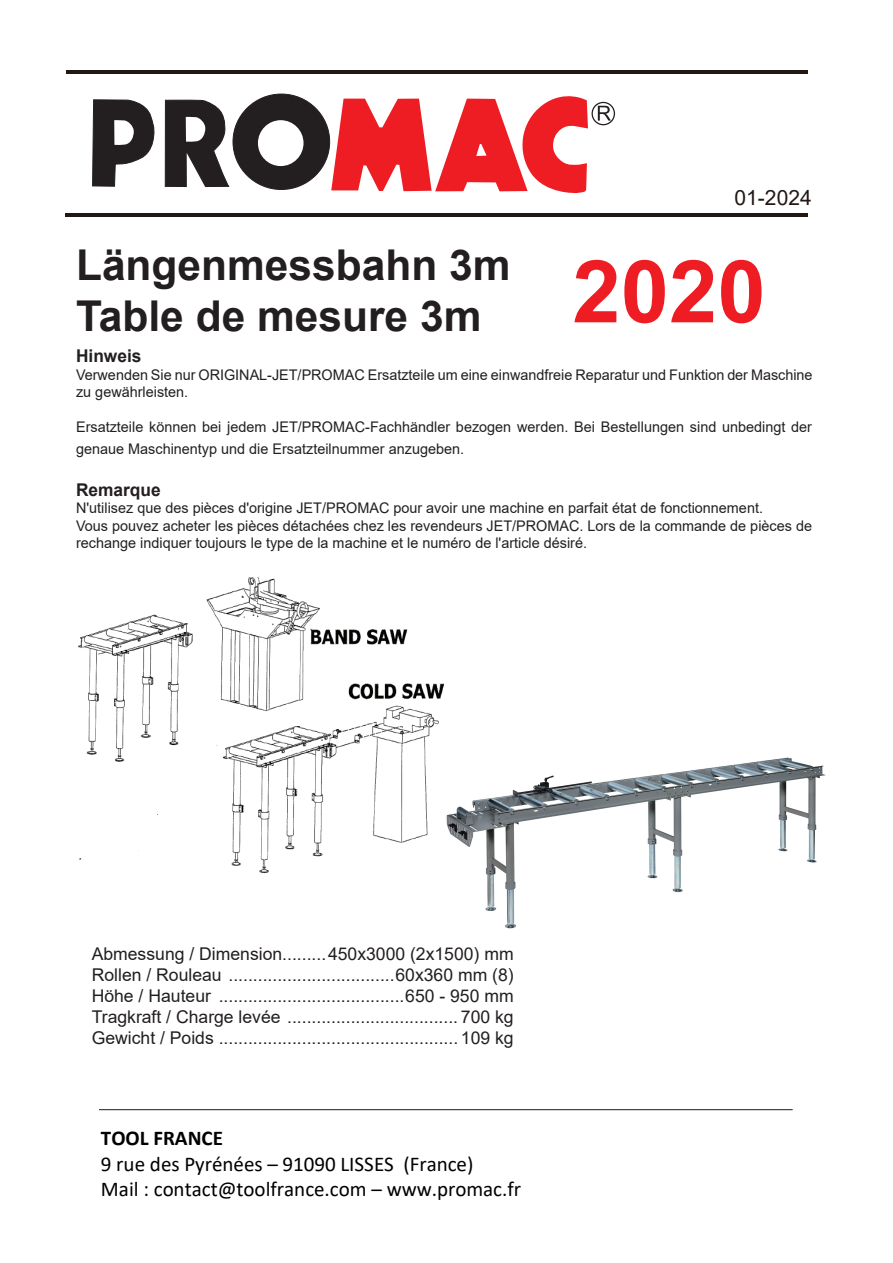
<style>
.page{position:relative;width:893px;height:1263px;background:#fff}
.page>*{position:absolute;margin:0;border:0;box-sizing:border-box;transform-origin:0 0}
.t1{font:700 87px "Arial";color:#ee1d23}
.t2{font:700 42.45px/51px "Arial";color:#231f20}
.t3{font:21px/25.5px "Calibri";color:#000}
.t4{font:700 21px "Calibri";color:#000}
.t5{font:21px "Arial";color:#211814}
.t6{font:17.55px/21.1px "Arial";color:#231f20;text-align:justify}
.t7{font:700 17.55px "Arial";color:#231f20}
.t8{font:14.7px/17.5px "Arial";color:#231f20}
.s1{color:#211615}
</style>
<div class="page">
<img style="left:78px;top:578px;width:366px;height:295px">
<hr style="left:66px;top:70px;width:408px;height:3px;background:#211814">
<hr style="left:477px;top:70px;width:330px;height:3px;background:#211814">
<hr style="left:65px;top:213px;width:409px;height:3px;background:#211814">
<hr style="left:476px;top:213px;width:332px;height:3px;background:#211814">
<div style="left:233px;top:94px;width:97px;height:95px;background:#231f20;border-radius:50%"></div>
<div style="left:592px;top:102px;width:23px;height:23px;border:1px solid #231f20;border-radius:50%"></div>
<svg style="left:598px;top:106px;width:13px;height:15px"></svg>
<div style="left:258px;top:120px;width:46px;height:46px;background:#fff;border-radius:50%"></div>
<svg style="left:92px;top:99px;width:63px;height:88px"></svg>
<svg style="left:165px;top:100px;width:65px;height:87px"></svg>
<svg style="left:331px;top:96px;width:257px;height:97px"></svg>
<img style="left:438px;top:754px;width:388px;height:175px">
<hr style="left:99px;top:1109px;width:694px;height:1px;background:#211814">
<h2 class="t2" style="left:76px;top:240px;width:436px">Längenmessbahn 3m<br>Table de mesure 3m</h2>
<h3 class="t5" style="left:735px;top:184px;width:79px">0<span class="s1">1</span>-20<span class="s1">24</span></h3>
<h1 class="t1" style="left:572px;top:230px;width:195px">2020</h1>
<p class="t7" style="left:76px;top:343px;width:67px">Hinweis</p>
<p class="t8" style="left:76px;top:366px;width:738px">Verwenden Sie nur ORIGINAL-JET/PROMAC Ersatzteile um eine einwandfreie Reparatur und Funktion der Maschine zu gewährleisten.</p>
<p class="t8" style="left:76px;top:417px;width:737px;line-height:21.1px">Ersatzteile können bei jedem JET/PROMAC-Fachhändler bezogen werden. Bei Bestellungen sind unbedingt der genaue Maschinentyp und die Ersatzteilnummer anzugeben.</p>
<p class="t7" style="left:76px;top:477px;width:86px">Remarque</p>
<p class="t8" style="left:76px;top:499px;width:737px">N'utilisez que des pièces d'origine JET/PROMAC pour avoir une machine en parfait état de fonctionnement.<br>Vous pouvez acheter les pièces détachées chez les revendeurs JET/PROMAC. Lors de la commande de pièces de rechange indiquer toujours le type de la machine et le numéro de l'article désiré.</p>
<p class="t6" style="left:92px;top:943px;width:423px">Abmessung / Dimension.........450x3000 (2x1500) mm Rollen / Rouleau ..................................60x360 mm (8)<br>Höhe / Hauteur ......................................650 - 950 mm Tragkraft / Charge levée ................................... 700 kg Gewicht / Poids ................................................. 109 kg</p>
<h3 class="t4" style="left:101px;top:1129px;width:124px">TOOL FRANCE</h3>
<h3 class="t3" style="left:101px;top:1152px;width:422px">9 rue des Pyrénées – 91090 LISSES (France)<br>Mail : contact@toolfrance.com – www.promac.fr</h3>
</div>
